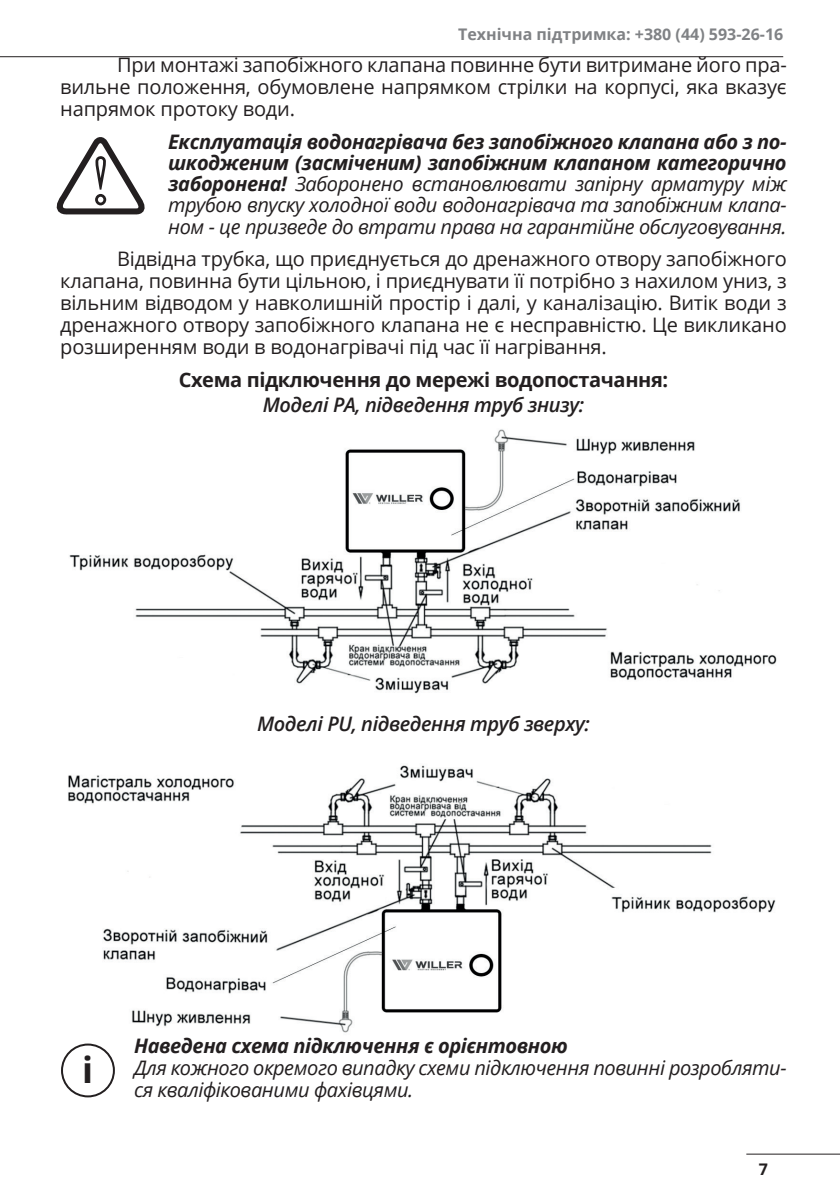
<style>
.page{position:relative;width:840px;height:1191px;background:#fff}
.page>*{position:absolute;margin:0;border:0;box-sizing:border-box;transform-origin:0 0}
.t1{font:700 36px "Open Sans";color:#231f20}
.t2{font:20px/22px "Open Sans";letter-spacing:-.01em;color:#231f20;text-align:justify}
.t3{font:italic 20px/21.2px "Open Sans";letter-spacing:-.02em;color:#231f20;text-align:justify}
.t4{font:italic 600 20px "Open Sans";letter-spacing:-.02em;color:#231f20}
.t5{font:700 20px "Open Sans";letter-spacing:-.02em;color:#231f20}
.t6{font:italic 700 20px "Open Sans";letter-spacing:-.02em;color:#231f20}
.t7{font:700 16px "Open Sans";color:#808285}
.t8{font:700 16px "Open Sans";color:#231f20}
.s1{font-weight:700}
</style>
<div class="page">
<hr style="left:0;top:56px;width:782px;height:1px;background:#231f20">
<hr style="left:746px;top:1153px;width:93px;height:1px;background:#231f20">
<img style="left:61px;top:765px;width:715px;height:333px">
<svg style="left:56px;top:137px;width:89px;height:78px"></svg>
<img style="left:69px;top:429px;width:708px;height:265px">
<div style="left:61px;top:1043px;width:54px;height:54px;border:2px solid #231f20;border-radius:50%"></div>
<p class="t7" style="left:458px;top:23px;width:326px">Технічна підтримка: +380 (44) 593-26-16</p>
<p class="t2" style="left:60px;top:53px;width:727px;text-indent:57px">При монтажі запобіжного клапана повинне бути витримане його пра&shy;вильне положення, обумовлене напрямком стрілки на корпусі, яка вказує напрямок протоку води.</p>
<p class="t3" style="left:168px;top:130px;width:619px"><span class="s1">Експлуатація водонагрівача без запобіжного клапана або з по&shy;шкодженим (засміченим) запобіжним клапаном категорично заборонена!</span> Заборонено встановлювати запірну арматуру між трубою впуску холодної води водонагрівача та запобіжним клапа&shy;ном - це призведе до втрати права на гарантійне обслуговування.</p>
<p class="t2" style="left:60px;top:247px;width:727px;text-indent:57px">Відвідна трубка, що приєднується до дренажного отвору запобіжного клапана, повинна бути цільною, і приєднувати її потрібно з нахилом униз, з вільним відводом у навколишній простір i далі, у каналізацію. Витік води з дренажного отвору запобіжного клапана не є несправністю. Це викликано розширенням води в водонагрівачі під час її нагрівання.</p>
<p class="t5" style="left:179px;top:365px;width:490px">Схема підключення до мережі водопостачання:</p>
<p class="t4" style="left:262px;top:391px;width:323px">Моделі PA, підведення труб знизу:</p>
<p class="t4" style="left:257px;top:710px;width:334px">Моделі PU, підведення труб зверху:</p>
<h1 class="t1" style="left:82px;top:1045px;width:12px">i</h1>
<p class="t6" style="left:134px;top:1031px;width:435px">Наведена схема підключення є орієнтовною</p>
<p class="t3" style="left:134px;top:1056px;width:653px;line-height:22px">Для кожного окремого випадку схеми підключення повинні розробляти&shy;ся кваліфікованими фахівцями.</p>
<p class="t8" style="left:758px;top:1157px;width:11px">7</p>
</div>
